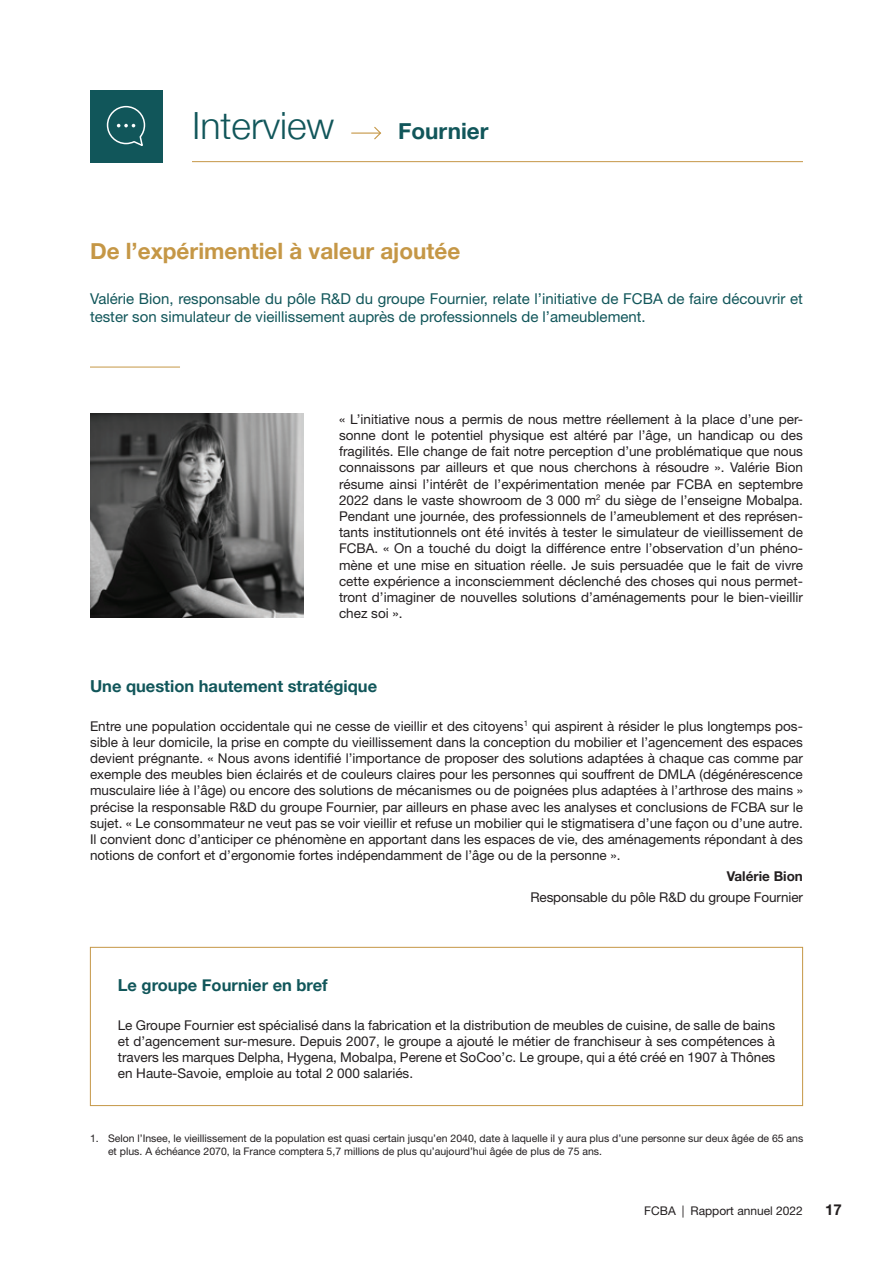
<style>
.page{position:relative;width:893px;height:1263px;background:#fff}
.page>*{position:absolute;margin:0;border:0;box-sizing:border-box;transform-origin:0 0}
.t1{font:300 37.5px "Helvetica Neue";color:#11565a}
.t2{font:700 22.5px "Helvetica Neue";color:#c59746}
.t3{font:700 22.5px "Helvetica Neue";color:#11565a}
.t4{font:700 16.5px "Helvetica Neue";color:#11565a}
.t5{font:15px/18px "Helvetica Neue";color:#11565a}
.t6{font:700 15px "Helvetica Neue";color:#231f20}
.t7{font:13.5px/16.2px "Helvetica Neue";color:#231f20;text-align:justify}
.t8{font:700 13.5px "Helvetica Neue";color:#231f20}
.t9{font:12px "Helvetica Neue";color:#231f20}
.t10{font:10.5px/12.6px "Helvetica Neue";color:#231f20}
</style>
<div class="page">
<svg style="left:351px;top:126px;width:31px;height:14px"></svg>
<div style="left:90px;top:90px;width:72px;height:72px;background:#11565a"></div>
<svg style="left:106px;top:105px;width:40px;height:41px"></svg>
<hr style="left:192px;top:161px;width:611px;height:1px;background:#c59746">
<div style="left:90px;top:947px;width:713px;height:159px;border:1px solid #c59746"></div>
<hr style="left:90px;top:367px;width:90px;height:1px;background:#c59746">
<img style="left:90px;top:414px;width:213px;height:204px">
<h1 class="t1" style="left:192px;top:103px;width:144px">Interview</h1>
<h2 class="t3" style="left:398px;top:118px;width:92px">Fournier</h2>
<h2 class="t2" style="left:90px;top:237px;width:372px">De l’expérimentiel à valeur ajoutée</h2>
<p class="t5" style="left:90px;top:291px;width:714px">Valérie Bion, responsable du pôle R&amp;D du groupe Fournier, relate l’initiative de FCBA de faire découvrir et tester son simulateur de vieillissement auprès de professionnels de l’ameublement.</p>
<p class="t7" style="left:339px;top:412px;width:465px">« L’initiative nous a permis de nous mettre réellement à la place d’une per&shy;sonne dont le potentiel physique est altéré par l’âge, un handicap ou des fragilités. Elle change de fait notre perception d’une problématique que nous connaissons par ailleurs et que nous cherchons à résoudre ». Valérie Bion résume ainsi l’intérêt de l’expérimentation menée par FCBA en septembre 2022 dans le vaste showroom de 3 000 m<sup>2</sup> du siège de l’enseigne Mobalpa.<br>Pendant une journée, des professionnels de l’ameublement et des représen&shy;tants institutionnels ont été invités à tester le simulateur de vieillissement de FCBA. « On a touché du doigt la différence entre l’observation d’un phéno&shy;mène et une mise en situation réelle. Je suis persuadée que le fait de vivre cette expérience a inconsciemment déclenché des choses qui nous permet&shy;tront d’imaginer de nouvelles solutions d’aménagements pour le bien-vieillir chez soi ».</p>
<p class="t4" style="left:90px;top:676px;width:289px">Une question hautement stratégique</p>
<p class="t7" style="left:90px;top:719px;width:714px">Entre une population occidentale qui ne cesse de vieillir et des citoyens<sup>1</sup> qui aspirent à résider le plus longtemps pos&shy;sible à leur domicile, la prise en compte du vieillissement dans la conception du mobilier et l’agencement des espaces devient prégnante. « Nous avons identifié l’importance de proposer des solutions adaptées à chaque cas comme par exemple des meubles bien éclairés et de couleurs claires pour les personnes qui souffrent de DMLA (dégénérescence musculaire liée à l’âge) ou encore des solutions de mécanismes ou de poignées plus adaptées à l’arthrose des mains » précise la responsable R&amp;D du groupe Fournier, par ailleurs en phase avec les analyses et conclusions de FCBA sur le sujet. « Le consommateur ne veut pas se voir vieillir et refuse un mobilier qui le stigmatisera d’une façon ou d’une autre.<br>Il convient donc d’anticiper ce phénomène en apportant dans les espaces de vie, des aménagements répondant à des notions de confort et d’ergonomie fortes indépendamment de l’âge ou de la personne ».</p>
<p class="t8" style="left:727px;top:868px;width:78px">Valérie Bion</p>
<p class="t7" style="left:530px;top:890px;width:274px">Responsable du pôle R&amp;D du groupe Fournier</p>
<p class="t4" style="left:118px;top:975px;width:211px">Le groupe Fournier en bref</p>
<p class="t7" style="left:118px;top:1018px;width:659px">Le Groupe Fournier est spécialisé dans la fabrication et la distribution de meubles de cuisine, de salle de bains et d’agencement sur-mesure. Depuis 2007, le groupe a ajouté le métier de franchiseur à ses compétences à travers les marques Delpha, Hygena, Mobalpa, Perene et SoCoo’c. Le groupe, qui a été créé en 1907 à Thônes en Haute-Savoie, emploie au total 2 000 salariés.</p>
<p class="t10" style="left:108px;top:1133px;width:697px;text-indent:-18px">1. Selon l’Insee, le vieillissement de la population est quasi certain jusqu’en 2040, date à laquelle il y aura plus d’une personne sur deux âgée de 65 ans et plus. A échéance 2070, la France comptera 5,7 millions de plus qu’aujourd’hui âgée de plus de 75 ans.</p>
<p class="t9" style="left:644px;top:1206px;width:160px">FCBA | Rapport annuel 2022</p>
<p class="t6" style="left:825px;top:1200px;width:18px">17</p>
</div>
